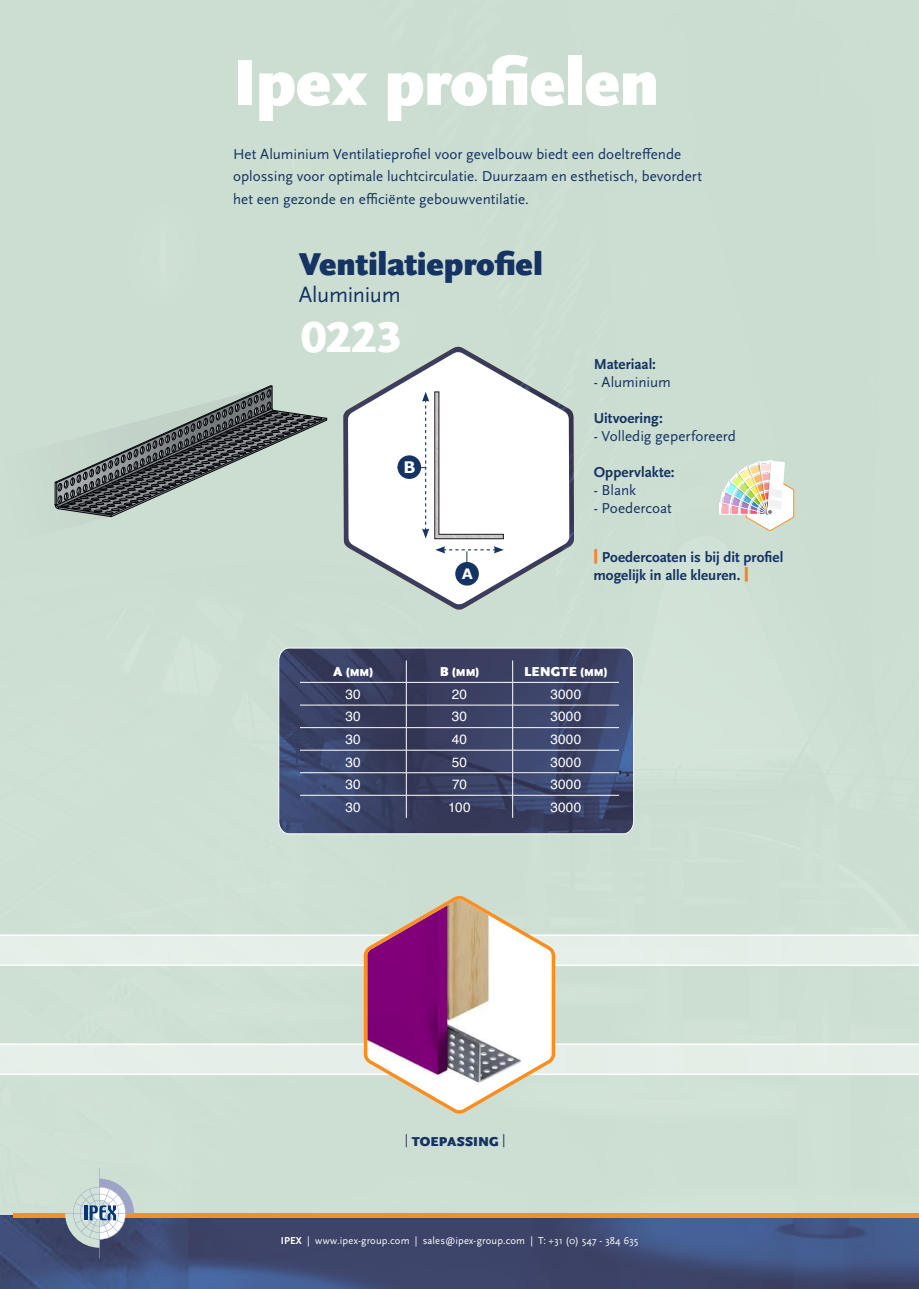
<style>
.page{position:relative;width:919px;height:1289px;background:#fff}
.page>*{position:absolute;margin:0;border:0;box-sizing:border-box;transform-origin:0 0}
.t1{font:900 67.5px "Scala Sans Pro";letter-spacing:-.01em;color:#fff}
.t2{font:900 45px "Scala Sans Pro";color:#fff}
.t3{font:900 33px "Scala Sans Pro";letter-spacing:-.005em;color:#153363}
.t4{font:22.5px "Scala Sans Pro";letter-spacing:-.015em;color:#153363}
.t5{font:700 15.9px "Verdana";color:#fff}
.t6{font:15px/22.5px "Scala Sans Pro";color:#153363}
.t7{font:700 15px/18px "Scala Sans Pro";color:#153363}
.t8{font:700 14.4px "Verdana";color:#fff}
.t9{font:13.5px "Helvetica";letter-spacing:.015em;color:#fff}
.t10{font:900 13.5px "Scala Sans Pro";letter-spacing:.015em;color:#153363}
.t11{font:900 13.5px "Scala Sans Pro";letter-spacing:.005em;color:#fff}
.t12{font:10.5px "Scala Sans Pro";letter-spacing:.01em;color:#fff}
.t13{font:900 10.5px "Scala Sans Pro";color:#fff}
.s1{font-weight:900;color:#f18431}
.s2{font-weight:900;color:#f18131}
.s3{font-size:13.5px}
.s4{font-size:10.5px}
.s5{font-weight:400}
.s6{font-weight:700}
</style>
<div class="page">
<div style="left:0;top:0;width:918px;height:1288px;background:#d1e3d7"></div>
<img style="left:0;top:1215px;width:918px;height:73px">
<hr style="left:13px;top:1213px;width:905px;height:4px;background:#f58e24">
<svg style="left:54px;top:1168px;width:91px;height:90px"></svg>
<svg style="left:48px;top:444px;width:64px;height:85px"></svg>
<svg style="left:278px;top:647px;width:356px;height:187px"></svg>
<svg style="left:55px;top:385px;width:272px;height:132px"></svg>
<img style="left:343px;top:347px;width:231px;height:262px">
<svg style="left:348px;top:352px;width:221px;height:252px;fill:#fff"></svg>
<img style="left:415px;top:379px;width:88px;height:172px">
<div style="left:439px;top:385px;width:74px;height:149px;background:#fff"></div>
<div style="left:455px;top:562px;width:24px;height:23px;background:#153363;border-radius:50%"></div>
<svg style="left:435px;top:546px;width:68px;height:34px"></svg>
<svg style="left:397px;top:391px;width:107px;height:148px"></svg>
<img style="left:719px;top:460px;width:75px;height:71px">
<svg style="left:0;top:934px;width:918px;height:141px"></svg>
<svg style="left:362px;top:896px;width:195px;height:218px"></svg>
<svg style="left:406px;top:660px;width:1px;height:157px"></svg>
<hr style="left:300px;top:682px;width:106px;height:1px;background:#fff">
<hr style="left:406px;top:682px;width:106px;height:1px;background:#fff">
<hr style="left:512px;top:682px;width:107px;height:1px;background:#fff">
<hr style="left:300px;top:704px;width:106px;height:1px;background:#fff">
<hr style="left:406px;top:704px;width:106px;height:1px;background:#fff">
<hr style="left:512px;top:704px;width:107px;height:1px;background:#fff">
<hr style="left:300px;top:727px;width:106px;height:1px;background:#fff">
<hr style="left:406px;top:727px;width:106px;height:1px;background:#fff">
<hr style="left:512px;top:727px;width:107px;height:1px;background:#fff">
<hr style="left:300px;top:750px;width:106px;height:1px;background:#fff">
<hr style="left:406px;top:750px;width:106px;height:1px;background:#fff">
<hr style="left:512px;top:750px;width:107px;height:1px;background:#fff">
<hr style="left:300px;top:772px;width:106px;height:1px;background:#fff">
<hr style="left:406px;top:772px;width:106px;height:1px;background:#fff">
<hr style="left:512px;top:772px;width:107px;height:1px;background:#fff">
<hr style="left:300px;top:795px;width:106px;height:1px;background:#fff">
<hr style="left:406px;top:795px;width:106px;height:1px;background:#fff">
<hr style="left:512px;top:795px;width:107px;height:1px;background:#fff">
<svg style="left:512px;top:660px;width:1px;height:157px"></svg>
<h1 class="t1" style="left:233px;top:44px;width:427px">Ipex profielen</h1>
<p class="t6" style="left:233px;top:143px;width:470px">Het Aluminium Ventilatieprofiel voor gevelbouw biedt een doeltreffende oplossing voor optimale luchtcirculatie. Duurzaam en esthetisch, bevordert het een gezonde en efficiënte gebouwventilatie.</p>
<h3 class="t3" style="left:299px;top:245px;width:245px">Ventilatieprofiel</h3>
<h3 class="t4" style="left:299px;top:282px;width:104px">Aluminium</h3>
<h2 class="t2" style="left:301px;top:312px;width:103px">0223</h2>
<p class="t5" style="left:403px;top:457px;width:14px">B</p>
<p class="t8" style="left:461px;top:564px;width:13px">A</p>
<p class="t7" style="left:593px;top:355px;width:64px">Materiaal:</p>
<p class="t6" style="left:593px;top:370px;width:79px">- Aluminium</p>
<p class="t7" style="left:593px;top:409px;width:71px">Uitvoering:</p>
<p class="t6" style="left:593px;top:424px;width:144px">- Volledig geperforeerd</p>
<p class="t7" style="left:593px;top:463px;width:82px">Oppervlakte:</p>
<p class="t6" style="left:593px;top:478px;width:44px">- Blank</p>
<p class="t6" style="left:593px;top:496px;width:80px">- Poedercoat</p>
<p class="t7" style="left:593px;top:548px;width:191px"><span class="s1">|</span> Poedercoaten is bij dit profiel mogelijk in alle kleuren. <span class="s2">|</span></p>
<p class="t13" style="left:333px;top:667px;width:42px"><span class="s3">A</span> (MM)</p>
<p class="t13" style="left:439px;top:667px;width:41px"><span class="s3">B</span> (MM)</p>
<p class="t11" style="left:524px;top:664px;width:85px">LENGTE <span class="s4">(MM)</span></p>
<p class="t9" style="left:345px;top:683px;width:17px">30</p>
<p class="t9" style="left:452px;top:683px;width:17px">20</p>
<p class="t9" style="left:550px;top:683px;width:32px">3000</p>
<p class="t9" style="left:345px;top:706px;width:17px">30</p>
<p class="t9" style="left:452px;top:706px;width:17px">30</p>
<p class="t9" style="left:550px;top:706px;width:32px">3000</p>
<p class="t9" style="left:345px;top:728px;width:17px">30</p>
<p class="t9" style="left:452px;top:728px;width:17px">40</p>
<p class="t9" style="left:550px;top:728px;width:32px">3000</p>
<p class="t9" style="left:345px;top:751px;width:17px">30</p>
<p class="t9" style="left:452px;top:751px;width:17px">50</p>
<p class="t9" style="left:550px;top:751px;width:32px">3000</p>
<p class="t9" style="left:345px;top:774px;width:17px">30</p>
<p class="t9" style="left:452px;top:774px;width:16px">70</p>
<p class="t9" style="left:550px;top:774px;width:32px">3000</p>
<p class="t9" style="left:345px;top:796px;width:17px">30</p>
<p class="t9" style="left:448px;top:796px;width:24px">100</p>
<p class="t9" style="left:550px;top:796px;width:32px">3000</p>
<p class="t10" style="left:405px;top:1133px;width:102px"><span class="s5">|</span> TOEPASSING <span class="s5">|</span></p>
<p class="t12" style="left:281px;top:1234px;width:358px"><span class="s6">IPEX</span> | www.ipex-group.com | sales@ipex-group.com | T: +31 (0) 547 - 384 635</p>
</div>
